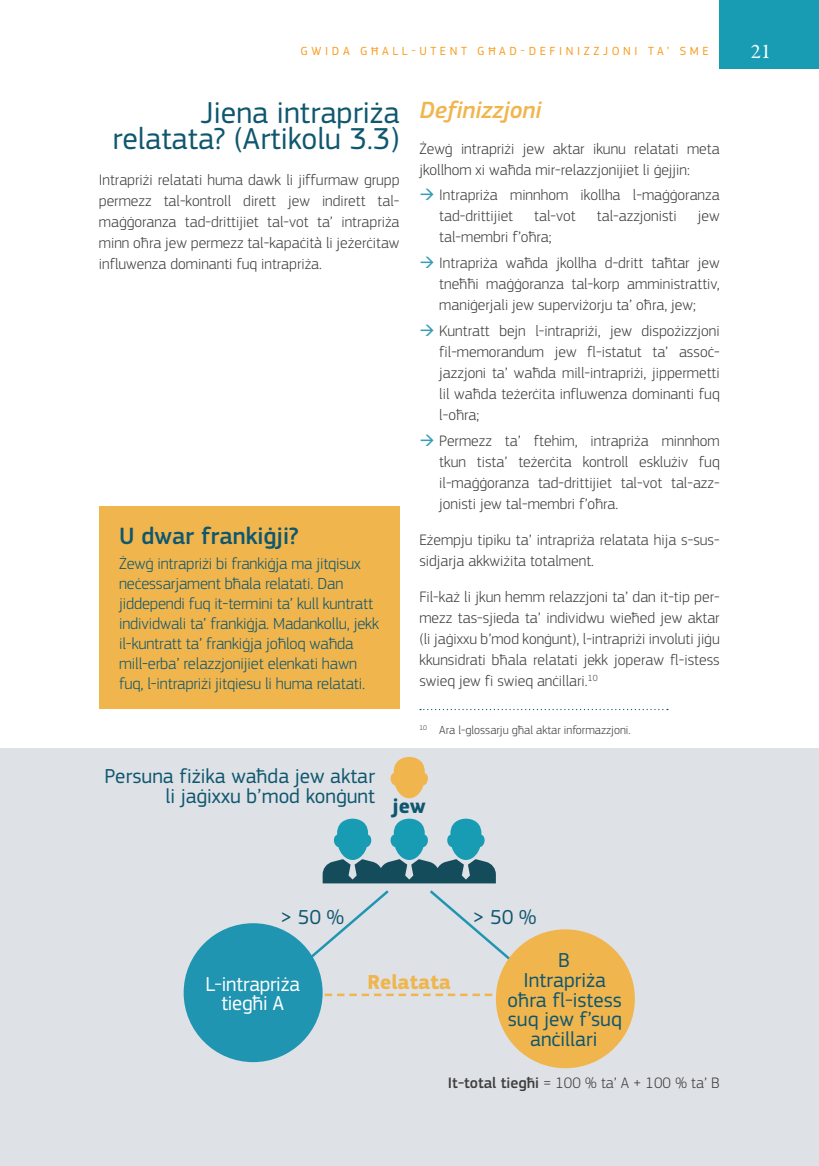
<style>
.page{position:relative;width:819px;height:1166px;background:#fff}
.page>*{position:absolute;margin:0;border:0;box-sizing:border-box;transform-origin:0 0}
.title_2_right_TOC{font:31.5px/26.2px "EC Square Sans Pro";color:#0f576f;text-align:right}
.box_title{font:500 24.5px "EC Square Sans Pro";color:#0f576f}
.title_2_orange{font:italic 500 24.5px "EC Square Sans Pro";color:#f0b54d}
.t1{font:21px/19.6px "EC Square Sans Pro";color:#0f576f;text-align:center}
.t2{font:21px/19.6px "EC Square Sans Pro";letter-spacing:-.01em;color:#fff;text-align:center}
.t3{font:700 21px "EC Square Sans Pro";color:#f0b54d}
.t4{font:700 21px "EC Square Sans Pro";color:#0f576f}
.t5{font:21px "Garamond Premr Pro";color:#fff}
.box_body{font:300 16.62px/19.9px "EC Square Sans Pro";letter-spacing:-.01em;color:#0f576f}
.body{font:300 15.75px/21px "EC Square Sans Pro";color:#3e3e3f;text-align:justify}
.t6{font:12.25px "EC Square Sans Pro";letter-spacing:.295em;color:#f89c1c}
.footnotes{font:300 12.25px "EC Square Sans Pro";color:#3e3e3f}
.s1{color:#399cb7}
.s2{font-weight:500}
</style>
<div class="page">
<div style="left:719px;top:0;width:100px;height:68px;background:#179cb4"></div>
<div style="left:0;top:748px;width:819px;height:418px;background:#dee1e5"></div>
<svg style="left:322px;top:993px;width:171px;height:3px"></svg>
<svg style="left:420px;top:709px;width:248px;height:1px"></svg>
<div style="left:99px;top:506px;width:300px;height:203px;background:#f0b54d"></div>
<svg style="left:390px;top:756px;width:38px;height:42px"></svg>
<svg style="left:301px;top:818px;width:210px;height:148px"></svg>
<div style="left:184px;top:923px;width:138px;height:139px;background:#1f95b2;border-radius:69px"></div>
<div style="left:496px;top:929px;width:138px;height:139px;background:#f0b54d;border-radius:69px"></div>
<p class="t6" style="left:300px;top:44px;width:130px">Gwid a għ all -utent</p>
<p class="t6" style="left:477px;top:44px;width:61px">għ ad-defini</p>
<p class="t6" style="left:584px;top:44px;width:47px">zzj oni</p>
<p class="t6" style="left:648px;top:44px;width:62px">t a’ SME</p>
<h3 class="t5" style="left:750px;top:39px;width:22px">21</h3>
<p class="title_2_right_TOC" style="left:112px;top:100px;width:289px">Jiena intrapriża relatata? (Artikolu 3.3)</p>
<p class="body" style="left:99px;top:169px;width:302px">Intrapriżi relatati huma dawk li jiffurmaw grupp permezz tal-kontroll dirett jew indirett tal&shy;maġġoranza tad-drittijiet tal-vot ta’ intrapriża minn oħra jew permezz tal-kapaċità li jeżerċitaw influwenza dominanti fuq intrapriża.</p>
<p class="box_title" style="left:119px;top:522px;width:181px">U dwar frankiġji?</p>
<p class="box_body" style="left:119px;top:554px;width:261px">Żewġ intrapriżi bi frankiġja ma jitqisux neċessarjament bħala relatati. Dan jiddependi fuq it-termini ta’ kull kuntratt individwali ta’ frankiġja. Madankollu, jekk il-kuntratt ta’ frankiġja joħloq waħda mill-erba’ relazzjonijiet elenkati hawn fuq, l-intrapriżi jitqiesu li huma relatati.</p>
<p class="title_2_orange" style="left:419px;top:95px;width:124px">Definizzjoni</p>
<p class="body" style="left:419px;top:138px;width:302px">Żewġ intrapriżi jew aktar ikunu relatati meta jkollhom xi waħda mir-relazzjonijiet li ġejjin:</p>
<p class="body" style="left:439px;top:185px;width:282px;text-indent:-20px"><span class="s1">→</span> Intrapriża minnhom ikollha l-maġġoranza tad-drittijiet</p>
<p class="body" style="left:534px;top:206px;width:43px">tal-vot</p>
<p class="body" style="left:597px;top:206px;width:81px">tal-azzjonisti</p>
<p class="body" style="left:697px;top:206px;width:23px">jew</p>
<p class="body" style="left:439px;top:227px;width:114px">tal-membri f’oħra;</p>
<p class="body" style="left:439px;top:253px;width:282px;text-indent:-20px"><span class="s1">→</span> Intrapriża waħda jkollha d-dritt taħtar jew tneħħi maġġoranza tal-korp amministrattiv, maniġerjali jew superviżorju ta’ oħra, jew;</p>
<p class="body" style="left:439px;top:321px;width:282px;text-indent:-20px"><span class="s1">→</span> Kuntratt bejn l-intrapriżi, jew dispożizzjoni fil-memorandum jew fl-istatut ta’ assoċ&shy;jazzjoni ta’ waħda mill-intrapriżi, jippermetti lil waħda teżerċita influwenza dominanti fuq l-oħra;</p>
<p class="body" style="left:439px;top:431px;width:282px;text-indent:-20px"><span class="s1">→</span> Permezz ta’ ftehim, intrapriża minnhom tkun tista’ teżerċita kontroll esklużiv fuq il-maġġoranza tad-drittijiet tal-vot tal-azz&shy;jonisti jew tal-membri f’oħra.</p>
<p class="body" style="left:419px;top:529px;width:302px">Eżempju tipiku ta’ intrapriża relatata hija s-sus&shy;sidjarja akkwiżita totalment.</p>
<p class="body" style="left:419px;top:586px;width:302px">Fil-każ li jkun hemm relazzjoni ta’ dan it-tip per&shy;mezz tas-sjieda ta’ individwu wieħed jew aktar (li jaġixxu b’mod konġunt), l-intrapriżi involuti jiġu kkunsidrati bħala relatati jekk joperaw fl-istess swieq jew fi swieq anċillari.<sup>10</sup></p>
<p class="footnotes" style="left:419px;top:723px;width:213px"><sup>10</sup> Ara l-glossarju għal aktar informazzjoni.</p>
<p class="t1" style="left:104px;top:766px;width:272px;text-align:right">Persuna fiżika waħda jew aktar li jaġixxu b’mod konġunt</p>
<p class="t4" style="left:392px;top:794px;width:35px">jew</p>
<p class="t1" style="left:280px;top:907px;width:65px">&gt; 50 %</p>
<p class="t1" style="left:472px;top:907px;width:65px">&gt; 50 %</p>
<p class="t2" style="left:206px;top:974px;width:96px">L-intrapriża tiegħi A</p>
<p class="t3" style="left:367px;top:969px;width:85px">Relatata</p>
<p class="t1" style="left:507px;top:951px;width:116px">B<br>Intrapriża oħra fl-istess suq jew f’suq anċillari</p>
<p class="body" style="left:448px;top:1072px;width:273px"><span class="s2">It-total tiegħi</span> = 100 % ta’ A + 100 % ta’ B</p>
</div>
